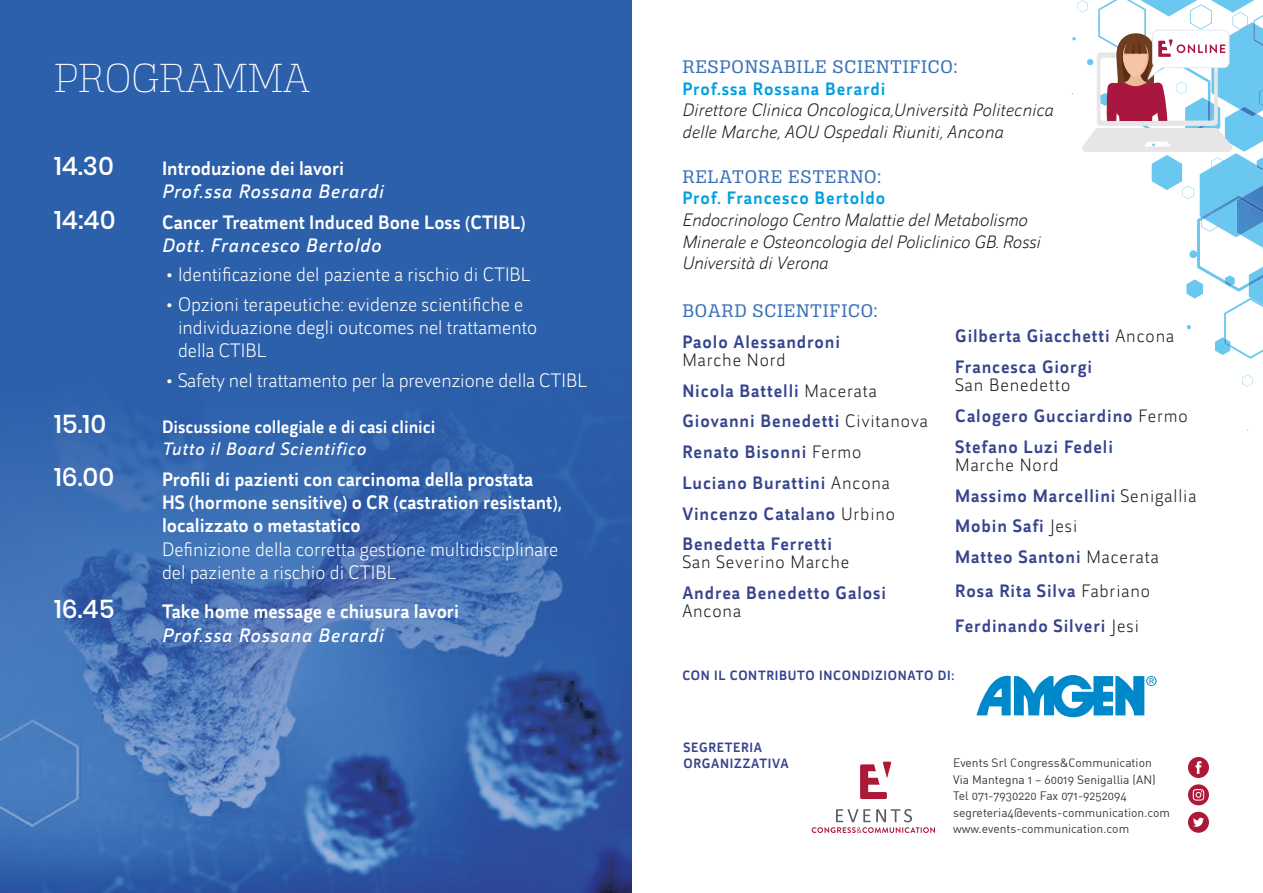
<style>
.page{position:relative;width:1263px;height:893px;background:#fff}
.page>*{position:absolute;margin:0;border:0;box-sizing:border-box;transform-origin:0 0}
.t1{font:43.35px "Alianza Slab 100";color:#fff}
.t2{font:500 25.5px "Poppins";color:#fff}
.t3{font:300 19.5px/23.4px "Helia";color:#fff}
.t4{font:500 19.5px/23.4px "Helia";color:#fff}
.t5{font:italic 19.5px "Helia";letter-spacing:.05em;color:#fff}
.t6{font:19.5px "Alianza Slab 400";letter-spacing:.04em;color:#3b71b7}
.t7{font:500 18px/30.8px "Helia";letter-spacing:.05em;color:#36448e}
.t8{font:italic 300 18px/21.6px "Helia";color:#1d1d1b}
.t9{font:500 18px "Helia";letter-spacing:.05em;color:#009fe3}
.t10{font:500 18px "Helia";color:#fff}
.t11{font:italic 18px "Helia";letter-spacing:.05em;color:#fff}
.t12{font:300 18px "Helia";letter-spacing:.05em;color:#1d1d1b}
.t13{font:500 13.5px/16.2px "Helia";letter-spacing:.05em;color:#36448e}
.t14{font:12px/16.5px "DIN Regular Alternate";color:#3b3734}
.s1{font-weight:300;color:#1d1d1b}
</style>
<div class="page">
<svg style="left:1242px;top:375px;width:10px;height:12px"></svg>
<div style="left:0;top:0;width:631px;height:893px;background:#2c60ab"></div>
<img style="left:0;top:423px;width:631px;height:470px">
<svg style="left:860px;top:762px;width:31px;height:37px"></svg>
<svg style="left:812px;top:809px;width:123px;height:24px"></svg>
<svg style="left:1188px;top:812px;width:21px;height:21px"></svg>
<svg style="left:1188px;top:757px;width:21px;height:21px"></svg>
<svg style="left:1188px;top:784px;width:21px;height:21px"></svg>
<svg style="left:976px;top:675px;width:180px;height:42px"></svg>
<svg style="left:1072px;top:0;width:191px;height:359px"></svg>
<h1 class="t1" style="left:54px;top:53px;width:257px">PROGRAMMA</h1>
<h2 class="t2" style="left:54px;top:151px;width:61px">14.30</h2>
<p class="t4" style="left:162px;top:156px;width:184px">Introduzione dei lavori</p>
<p class="t5" style="left:162px;top:178px;width:223px">Prof.ssa Rossana Berardi</p>
<h2 class="t2" style="left:54px;top:205px;width:63px">14:40</h2>
<p class="t4" style="left:162px;top:210px;width:365px">Cancer Treatment Induced Bone Loss (CTIBL)</p>
<p class="t5" style="left:162px;top:232px;width:221px">Dott. Francesco Bertoldo</p>
<p class="t3" style="left:166px;top:263px;width:366px">• Identificazione del paziente a rischio di CTIBL</p>
<p class="t3" style="left:178px;top:292px;width:361px;text-indent:-12px">• Opzioni terapeutiche: evidenze scientifiche e individuazione degli outcomes nel trattamento della CTIBL</p>
<p class="t3" style="left:166px;top:368px;width:422px">• Safety nel trattamento per la prevenzione della CTIBL</p>
<h2 class="t2" style="left:54px;top:410px;width:54px">15.10</h2>
<p class="t10" style="left:162px;top:415px;width:275px">Discussione collegiale e di casi clinici</p>
<p class="t11" style="left:162px;top:437px;width:206px">Tutto il Board Scientifico</p>
<h2 class="t2" style="left:54px;top:462px;width:62px">16.00</h2>
<p class="t4" style="left:162px;top:467px;width:401px">Profili di pazienti con carcinoma della prostata<br>HS (hormone sensitive) o CR (castration resistant), localizzato o metastatico</p>
<p class="t3" style="left:162px;top:537px;width:398px">Definizione della corretta gestione multidisciplinare del paziente a rischio di CTIBL</p>
<h2 class="t2" style="left:54px;top:594px;width:62px">16.45</h2>
<p class="t4" style="left:162px;top:600px;width:299px">Take home message e chiusura lavori</p>
<p class="t5" style="left:162px;top:622px;width:223px">Prof.ssa Rossana Berardi</p>
<p class="t6" style="left:682px;top:56px;width:276px">RESPONSABILE SCIENTIFICO:</p>
<p class="t9" style="left:682px;top:76px;width:205px">Prof.ssa Rossana Berardi</p>
<p class="t8" style="left:682px;top:99px;width:373px">Direttore Clinica Oncologica,Università Politecnica delle Marche, AOU Ospedali Riuniti, Ancona</p>
<p class="t6" style="left:682px;top:165px;width:200px">RELATORE ESTERNO:</p>
<p class="t9" style="left:682px;top:186px;width:204px">Prof. Francesco Bertoldo</p>
<p class="t8" style="left:682px;top:209px;width:360px">Endocrinologo Centro Malattie del Metabolismo<br>Minerale e Osteoncologia del Policlinico GB. Rossi<br>Università di Verona</p>
<p class="t6" style="left:682px;top:300px;width:197px">BOARD SCIENTIFICO:</p>
<p class="t7" style="left:682px;top:326px;width:159px">Paolo Alessandroni</p>
<p class="t7" style="left:682px;top:344px;width:247px"><span class="s1">Marche Nord<br></span>Nicola Battelli <span class="s1">Macerata<br></span>Giovanni Benedetti <span class="s1">Civitanova<br></span>Renato Bisonni <span class="s1">Fermo<br></span>Luciano Burattini <span class="s1">Ancona<br></span>Vincenzo Catalano <span class="s1">Urbino<br></span>Benedetta Ferretti</p>
<p class="t12" style="left:682px;top:551px;width:168px">San Severino Marche</p>
<p class="t7" style="left:682px;top:577px;width:205px">Andrea Benedetto Galosi</p>
<p class="t12" style="left:682px;top:600px;width:60px">Ancona</p>
<p class="t7" style="left:955px;top:321px;width:220px">Gilberta Giacchetti <span class="s1">Ancona<br></span>Francesca Giorgi</p>
<p class="t7" style="left:955px;top:370px;width:234px"><span class="s1">San Benedetto<br></span>Calogero Gucciardino <span class="s1">Fermo<br></span>Stefano Luzi Fedeli</p>
<p class="t7" style="left:955px;top:449px;width:243px"><span class="s1">Marche Nord<br></span>Massimo Marcellini <span class="s1">Senigallia<br></span>Mobin Safi <span class="s1">Jesi<br></span>Matteo Santoni <span class="s1">Macerata</span></p>
<p class="t7" style="left:955px;top:574px;width:196px;line-height:34.3px">Rosa Rita Silva <span class="s1">Fabriano<br></span>Ferdinando Silveri <span class="s1">Jesi</span></p>
<p class="t13" style="left:682px;top:667px;width:273px">CON IL CONTRIBUTO INCONDIZIONATO DI:</p>
<p class="t13" style="left:683px;top:739px;width:107px">SEGRETERIA<br>ORGANIZZATIVA</p>
<p class="t14" style="left:953px;top:755px;width:218px">Events Srl Congress&amp;Communication Via Mantegna 1 – 60019 Senigallia (AN)<br>Tel 071-7930220 Fax 071-9252094 segreteria4@events-communication.com www.events-communication.com</p>
</div>
